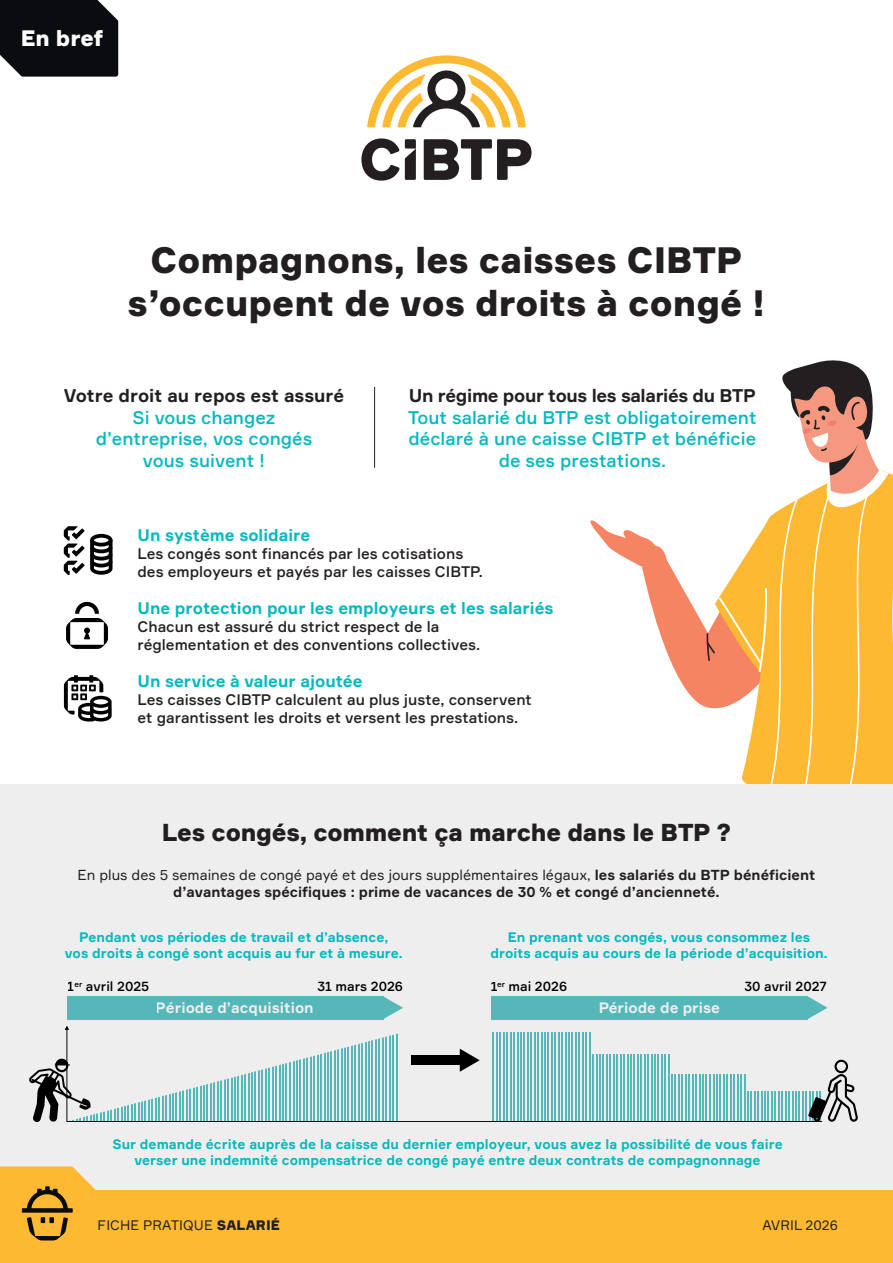
<style>
.page{position:relative;width:893px;height:1263px;background:#fff}
.page>*{position:absolute;margin:0;border:0;box-sizing:border-box;transform-origin:0 0}
.t1{font:900 36px/43.2px "Formular";color:#231f20;text-align:center}
.t2{font:900 24px "Formular";letter-spacing:-.01em;color:#231f20}
.t3{font:900 21.9px "Formular";color:#fff}
.t4{font:500 18px/21.6px "Formular";color:#03b9bd;text-align:center}
.t5{font:700 18px "Formular";letter-spacing:-.02em;color:#231f20}
.t6{font:700 18px "Formular";color:#231f20}
.t7{font:700 16.5px "Formular";color:#03b9bd}
.t8{font:500 15px/18px "Formular";color:#231f20}
.t9{font:700 14.85px "Formular";color:#fff}
.t10{font:700 14.25px/17.1px "Formular";color:#231f20;text-align:center}
.t11{font:700 13.5px/16.2px "Formular";color:#03b9bd;text-align:center}
.t12{font:13.5px "Formular";letter-spacing:.01em;color:#231f20}
.t13{font:500 13.2px "Formular";color:#000001}
.s1{font-weight:400}
.s2{font-weight:900}
</style>
<div class="page">
<div style="left:0;top:784px;width:893px;height:407px;background:#eeeeef"></div>
<div style="left:0;top:0;width:118px;height:77px;background:#0a0c0f"></div>
<svg style="left:367px;top:55px;width:159px;height:72px"></svg>
<svg style="left:424px;top:139px;width:107px;height:41px"></svg>
<svg style="left:361px;top:138px;width:55px;height:43px"></svg>
<div style="left:0;top:1191px;width:893px;height:72px;background:#fdb931"></div>
<svg style="left:0;top:1166px;width:98px;height:75px"></svg>
<svg style="left:407px;top:1032px;width:181px;height:90px"></svg>
<div style="left:67px;top:996px;width:316px;height:23px;background:#56b7b9"></div>
<svg style="left:383px;top:996px;width:20px;height:23px"></svg>
<div style="left:411px;top:1055px;width:51px;height:10px;background:#000001"></div>
<svg style="left:460px;top:1049px;width:20px;height:23px"></svg>
<hr style="left:493px;top:1033px;width:1px;height:88px;background:#5dc5c6">
<hr style="left:496px;top:1033px;width:2px;height:88px;background:#5dc5c6">
<hr style="left:499px;top:1033px;width:2px;height:88px;background:#5dc5c6">
<hr style="left:503px;top:1033px;width:2px;height:88px;background:#5dc5c6">
<hr style="left:506px;top:1033px;width:2px;height:88px;background:#5dc5c6">
<hr style="left:510px;top:1033px;width:2px;height:88px;background:#5dc5c6">
<hr style="left:513px;top:1033px;width:2px;height:88px;background:#5dc5c6">
<hr style="left:517px;top:1033px;width:1px;height:88px;background:#5dc5c6">
<hr style="left:520px;top:1033px;width:2px;height:88px;background:#5dc5c6">
<hr style="left:524px;top:1033px;width:1px;height:88px;background:#5dc5c6">
<hr style="left:527px;top:1033px;width:2px;height:88px;background:#5dc5c6">
<hr style="left:530px;top:1033px;width:2px;height:88px;background:#5dc5c6">
<hr style="left:534px;top:1033px;width:2px;height:88px;background:#5dc5c6">
<hr style="left:537px;top:1033px;width:2px;height:88px;background:#5dc5c6">
<hr style="left:541px;top:1033px;width:1px;height:88px;background:#5dc5c6">
<hr style="left:544px;top:1033px;width:2px;height:88px;background:#5dc5c6">
<hr style="left:547px;top:1033px;width:2px;height:88px;background:#5dc5c6">
<hr style="left:551px;top:1033px;width:2px;height:88px;background:#5dc5c6">
<hr style="left:554px;top:1033px;width:2px;height:88px;background:#5dc5c6">
<hr style="left:558px;top:1033px;width:2px;height:88px;background:#5dc5c6">
<hr style="left:561px;top:1033px;width:2px;height:88px;background:#5dc5c6">
<hr style="left:565px;top:1033px;width:2px;height:88px;background:#5dc5c6">
<hr style="left:568px;top:1033px;width:2px;height:88px;background:#5dc5c6">
<hr style="left:571px;top:1033px;width:2px;height:88px;background:#5dc5c6">
<hr style="left:575px;top:1033px;width:2px;height:88px;background:#5dc5c6">
<hr style="left:578px;top:1033px;width:2px;height:88px;background:#5dc5c6">
<hr style="left:582px;top:1033px;width:2px;height:88px;background:#5dc5c6">
<hr style="left:585px;top:1033px;width:2px;height:88px;background:#5dc5c6">
<div style="left:491px;top:996px;width:317px;height:23px;background:#56b7b9"></div>
<svg style="left:588px;top:360px;width:305px;height:831px"></svg>
<svg style="left:29px;top:1026px;width:378px;height:96px"></svg>
<svg style="left:64px;top:526px;width:49px;height:49px"></svg>
<svg style="left:66px;top:602px;width:42px;height:47px"></svg>
<svg style="left:64px;top:675px;width:48px;height:46px"></svg>
<hr style="left:374px;top:387px;width:1px;height:81px;background:#231f20">
<h3 class="t3" style="left:21px;top:25px;width:84px">En bref</h3>
<h1 class="t1" style="left:128px;top:238px;width:639px">Compagnons, les caisses CIBTP s’occupent de vos droits à congé !</h1>
<h3 class="t6" style="left:64px;top:384px;width:282px">Votre droit au repos est assuré</h3>
<h3 class="t4" style="left:96px;top:406px;width:218px">Si vous changez d’entreprise, vos congés vous suivent !</h3>
<h3 class="t5" style="left:409px;top:384px;width:349px">Un régime pour tous les salariés du BTP</h3>
<h3 class="t4" style="left:408px;top:406px;width:350px">Tout salarié du BTP est obligatoirement déclaré à une caisse CIBTP et bénéficie de ses prestations.</h3>
<p class="t7" style="left:137px;top:525px;width:174px">Un système solidaire</p>
<p class="t8" style="left:137px;top:545px;width:347px">Les congés sont financés par les cotisations des employeurs et payés par les caisses CIBTP.</p>
<p class="t7" style="left:137px;top:598px;width:418px">Une protection pour les employeurs et les salariés</p>
<p class="t8" style="left:137px;top:617px;width:344px">Chacun est assuré du strict respect de la réglementation et des conventions collectives.</p>
<p class="t7" style="left:137px;top:671px;width:227px">Un service à valeur ajoutée</p>
<p class="t8" style="left:137px;top:690px;width:396px">Les caisses CIBTP calculent au plus juste, conservent et garantissent les droits et versent les prestations.</p>
<h2 class="t2" style="left:162px;top:817px;width:571px">Les congés, comment ça marche dans le BTP ?</h2>
<p class="t10" style="left:78px;top:866px;width:739px"><span class="s1">En plus des 5 semaines de congé payé et des jours supplémentaires légaux,</span> les salariés du BTP bénéficient d’avantages spécifiques : prime de vacances de 30 % et congé d’ancienneté.</p>
<p class="t11" style="left:65px;top:928px;width:340px">Pendant vos périodes de travail et d’absence,<br>vos droits à congé sont acquis au fur et à mesure.</p>
<p class="t11" style="left:490px;top:928px;width:339px">En prenant vos congés, vous consommez les droits acquis au cours de la période d’acquisition.</p>
<p class="t13" style="left:68px;top:978px;width:83px">1<sup>er</sup> avril 2025</p>
<p class="t13" style="left:317px;top:978px;width:87px">31 mars 2026</p>
<p class="t9" style="left:156px;top:998px;width:159px">Période d’acquisition</p>
<p class="t13" style="left:490px;top:978px;width:78px">1<sup>er</sup> mai 2026</p>
<p class="t13" style="left:744px;top:978px;width:84px">30 avril 2027</p>
<p class="t9" style="left:599px;top:998px;width:123px">Période de prise</p>
<p class="t11" style="left:112px;top:1136px;width:672px">Sur demande écrite auprès de la caisse du dernier employeur, vous avez la possibilité de vous faire verser une indemnité compensatrice de congé payé entre deux contrats de compagnonnage</p>
<p class="t12" style="left:98px;top:1217px;width:184px">FICHE PRATIQUE <span class="s2">SALARIÉ</span></p>
<p class="t12" style="left:762px;top:1217px;width:77px">AVRIL 2026</p>
</div>
